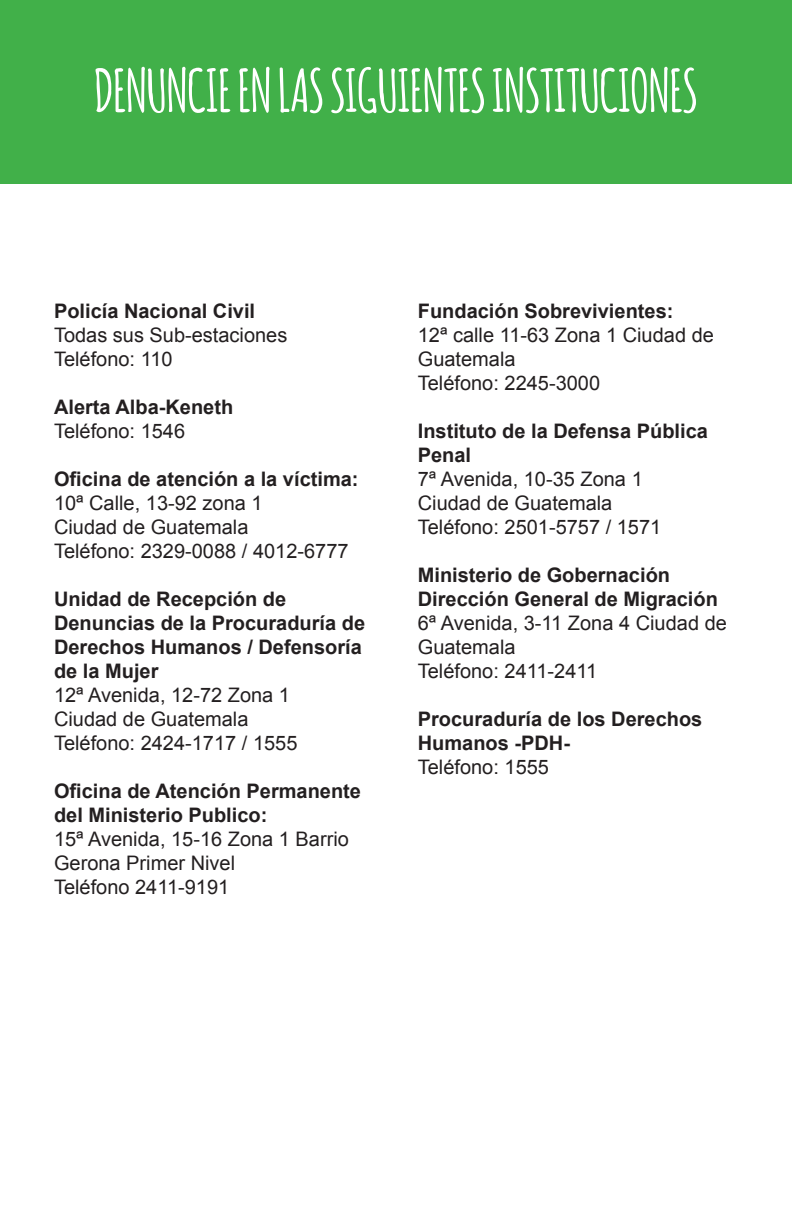
<style>
.page{position:relative;width:792px;height:1224px;background:#fff}
.page>*{position:absolute;margin:0;border:0;box-sizing:border-box;transform-origin:0 0}
.t1{font:700 58px "Amatic";color:#fff}
.t2{font:20px/24px "Arial";color:#231f20}
.t3{font:700 20px/24px "Arial";color:#231f20}
</style>
<div class="page">
<div style="left:0;top:0;width:792px;height:183px;background:#41b049"></div>
<h1 class="t1" style="left:94px;top:49px;width:604px">DENUNCIE EN LAS SIGUIENTES INSTITUCIONES</h1>
<p class="t3" style="left:54px;top:299px;width:203px">Policía Nacional Civil</p>
<p class="t2" style="left:54px;top:323px;width:235px">Todas sus Sub-estaciones</p>
<p class="t2" style="left:54px;top:347px;width:120px">Teléfono: 110</p>
<p class="t3" style="left:54px;top:395px;width:181px">Alerta Alba-Keneth</p>
<p class="t2" style="left:54px;top:419px;width:133px">Teléfono: 1546</p>
<p class="t3" style="left:54px;top:467px;width:306px">Oficina de atención a la víctima:</p>
<p class="t2" style="left:54px;top:491px;width:210px">10ª Calle, 13-92 zona 1</p>
<p class="t2" style="left:54px;top:515px;width:196px">Ciudad de Guatemala</p>
<p class="t2" style="left:54px;top:539px;width:296px">Teléfono: 2329-0088 / 4012-6777</p>
<p class="t3" style="left:54px;top:587px;width:313px">Unidad de Recepción de<br>Denuncias de la Procuraduría de<br>Derechos Humanos / Defensoría de la Mujer</p>
<p class="t2" style="left:54px;top:683px;width:238px">12ª Avenida, 12-72 Zona 1</p>
<p class="t2" style="left:54px;top:707px;width:196px">Ciudad de Guatemala</p>
<p class="t2" style="left:54px;top:731px;width:245px">Teléfono: 2424-1717 / 1555</p>
<p class="t3" style="left:54px;top:779px;width:309px">Oficina de Atención Permanente del Ministerio Publico:</p>
<p class="t2" style="left:54px;top:827px;width:296px">15ª Avenida, 15-16 Zona 1 Barrio<br>Gerona Primer Nivel</p>
<p class="t2" style="left:54px;top:875px;width:177px">Teléfono 2411-9191</p>
<p class="t3" style="left:418px;top:299px;width:257px">Fundación Sobrevivientes:</p>
<p class="t2" style="left:418px;top:323px;width:298px">12ª calle 11-63 Zona 1 Ciudad de<br>Guatemala</p>
<p class="t2" style="left:418px;top:371px;width:184px">Teléfono: 2245-3000</p>
<p class="t3" style="left:418px;top:419px;width:292px">Instituto de la Defensa Pública<br>Penal</p>
<p class="t2" style="left:418px;top:467px;width:226px">7ª Avenida, 10-35 Zona 1</p>
<p class="t2" style="left:418px;top:491px;width:196px">Ciudad de Guatemala</p>
<p class="t2" style="left:418px;top:515px;width:245px">Teléfono: 2501-5757 / 1571</p>
<p class="t3" style="left:418px;top:563px;width:254px">Ministerio de Gobernación</p>
<p class="t3" style="left:418px;top:587px;width:302px">Dirección General de Migración</p>
<p class="t2" style="left:418px;top:611px;width:311px">6ª Avenida, 3-11 Zona 4 Ciudad de<br>Guatemala</p>
<p class="t2" style="left:418px;top:659px;width:181px">Teléfono: 2411-2411</p>
<p class="t3" style="left:418px;top:707px;width:286px">Procuraduría de los Derechos<br>Humanos -PDH-</p>
<p class="t2" style="left:418px;top:755px;width:133px">Teléfono: 1555</p>
</div>
